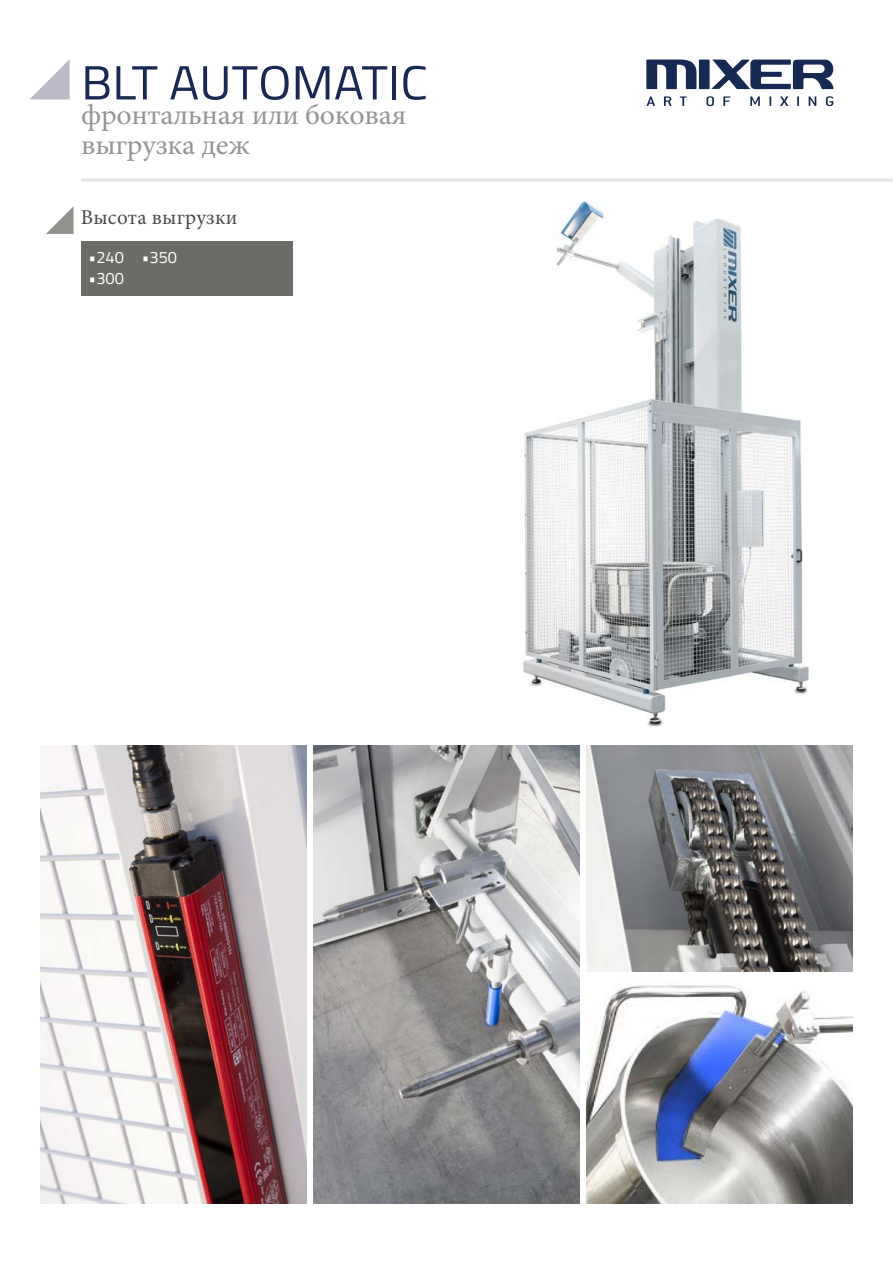
<style>
.page{position:relative;width:893px;height:1263px;background:#fff}
.page>*{position:absolute;margin:0;border:0;box-sizing:border-box;transform-origin:0 0}
.t1{font:48px "Titillium Web";color:#192954;scale:1.05 1}
.t2{font:28.5px/30px "Minion Pro";letter-spacing:-.01em;color:#939598;scale:1.05 1}
.t3{font:21px "Minion Pro";letter-spacing:.01em;color:#4a4a4d}
.t4{font:16.5px "Titillium Web";color:#fff}
</style>
<div class="page">
<div style="left:699px;top:60px;width:11px;height:29px;background:#162953"></div>
<svg style="left:646px;top:60px;width:50px;height:29px"></svg>
<svg style="left:711px;top:60px;width:123px;height:29px"></svg>
<svg style="left:646px;top:96px;width:9px;height:10px"></svg>
<svg style="left:664px;top:96px;width:7px;height:10px"></svg>
<svg style="left:680px;top:96px;width:7px;height:10px"></svg>
<svg style="left:706px;top:96px;width:8px;height:10px"></svg>
<svg style="left:723px;top:96px;width:7px;height:10px"></svg>
<svg style="left:750px;top:96px;width:10px;height:10px"></svg>
<svg style="left:769px;top:96px;width:2px;height:10px"></svg>
<svg style="left:780px;top:96px;width:8px;height:10px"></svg>
<svg style="left:797px;top:96px;width:2px;height:10px"></svg>
<svg style="left:809px;top:96px;width:7px;height:10px"></svg>
<svg style="left:826px;top:96px;width:7px;height:10px"></svg>
<svg style="left:30px;top:59px;width:40px;height:40px"></svg>
<hr style="left:81px;top:179px;width:812px;height:3px;background:#e5e6e3">
<svg style="left:46px;top:206px;width:28px;height:28px"></svg>
<div style="left:81px;top:241px;width:212px;height:54px;background:#6b6c65"></div>
<img style="left:40px;top:746px;width:267px;height:457px">
<img style="left:586px;top:985px;width:267px;height:218px">
<img style="left:313px;top:746px;width:267px;height:457px">
<img style="left:586px;top:746px;width:267px;height:226px">
<img style="left:523px;top:201px;width:286px;height:526px">
<h1 class="t1" style="left:81px;top:48px;width:332px">BLT AUTOMATIC</h1>
<p class="t2" style="left:81px;top:100px;width:311px">фронтальная или боковая выгрузка деж</p>
<p class="t3" style="left:81px;top:203px;width:158px">Высота выгрузки</p>
<p class="t4" style="left:89px;top:246px;width:37px">•240</p>
<p class="t4" style="left:89px;top:267px;width:37px">•300</p>
<p class="t4" style="left:142px;top:246px;width:37px">•350</p>
</div>
